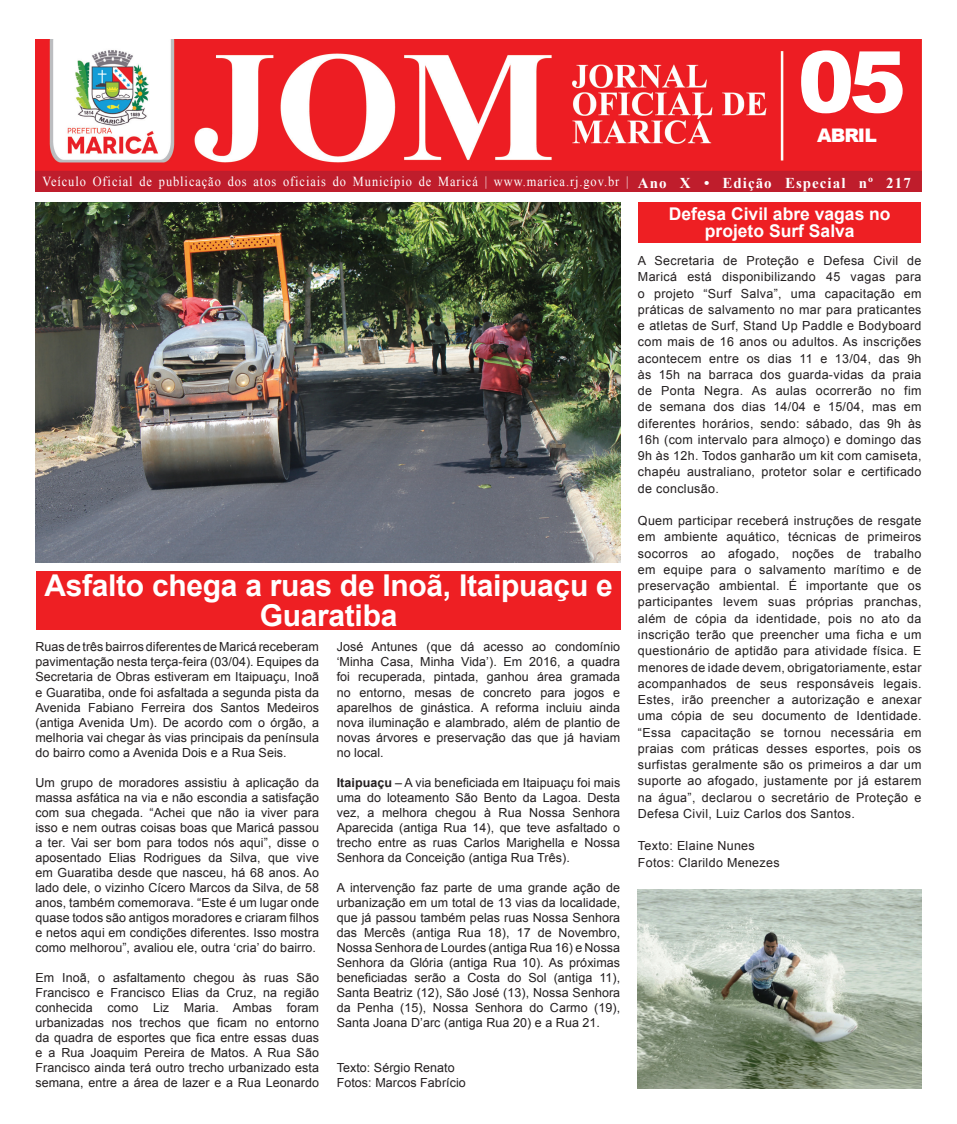
<style>
.page{position:relative;width:957px;height:1124px;background:#fff}
.page>*{position:absolute;margin:0;border:0;box-sizing:border-box;transform-origin:0 0}
.t1{font:900 85px "Arial";color:#fff}
.t2{font:700 30px/30px "Arial";letter-spacing:-.01em;color:#fff;text-align:center}
.t3{font:900 18.75px "Arial";letter-spacing:-.05em;color:#fff}
.t4{font:700 17.5px/17.5px "Arial";color:#fff;text-align:center}
.t5{font:13.75px "Times New Roman";letter-spacing:.075em;color:#fff;scale:.9 1}
.t6{font:12.5px/15px "Arial";letter-spacing:.005em;color:#231f20;text-align:justify}
.t7{font:12.5px/16.2px "Arial";letter-spacing:.025em;color:#231f20}
.s1{font-weight:700;font-size:15px}
.s2{font-weight:700}
</style>
<div class="page">
<img style="left:638px;top:889px;width:283px;height:199px">
<img style="left:35px;top:202px;width:585px;height:360px">
<div style="left:36px;top:570px;width:585px;height:59px;background:#ee1f23"></div>
<div style="left:638px;top:202px;width:283px;height:40px;background:#ee1f23"></div>
<img style="left:35px;top:39px;width:886px;height:152px">
<h1 class="t1" style="left:797px;top:20px;width:110px">05</h1>
<h3 class="t3" style="left:817px;top:121px;width:61px">ABRIL</h3>
<p class="t5" style="left:43px;top:172px;width:966px">Veículo Oficial de publicação dos atos oficiais do Município de Maricá | www.marica.rj.gov.br | <span class="s1">Ano X • Edição Especial nº 217</span></p>
<h2 class="t2" style="left:44px;top:571px;width:570px">Asfalto chega a ruas de Inoã, Itaipuaçu e<br>Guaratiba</h2>
<p class="t6" style="left:35px;top:639px;width:285px">Ruas de três bairros diferentes de Maricá receberam pavimentação nesta terça-feira (03/04). Equipes da Secretaria de Obras estiveram em Itaipuaçu, Inoã e Guaratiba, onde foi asfaltada a segunda pista da Avenida Fabiano Ferreira dos Santos Medeiros (antiga Avenida Um). De acordo com o órgão, a melhoria vai chegar às vias principais da península do bairro como a Avenida Dois e a Rua Seis.</p>
<p class="t6" style="left:35px;top:774px;width:285px">Um grupo de moradores assistiu à aplicação da massa asfática na via e não escondia a satisfação com sua chegada. “Achei que não ia viver para isso e nem outras coisas boas que Maricá passou a ter. Vai ser bom para todos nós aqui”, disse o aposentado Elias Rodrigues da Silva, que vive em Guaratiba desde que nasceu, há 68 anos. Ao lado dele, o vizinho Cícero Marcos da Silva, de 58 anos, também comemorava. “Este é um lugar onde quase todos são antigos moradores e criaram filhos e netos aqui em condições diferentes. Isso mostra como melhorou”, avaliou ele, outra ‘cria’ do bairro.</p>
<p class="t6" style="left:35px;top:969px;width:285px">Em Inoã, o asfaltamento chegou às ruas São Francisco e Francisco Elias da Cruz, na região conhecida como Liz Maria. Ambas foram urbanizadas nos trechos que ficam no entorno da quadra de esportes que fica entre essas duas e a Rua Joaquim Pereira de Matos. A Rua São Francisco ainda terá outro trecho urbanizado esta semana, entre a área de lazer e a Rua Leonardo</p>
<p class="t6" style="left:337px;top:639px;width:285px">José Antunes (que dá acesso ao condomínio ‘Minha Casa, Minha Vida’). Em 2016, a quadra foi recuperada, pintada, ganhou área gramada no entorno, mesas de concreto para jogos e aparelhos de ginástica. A reforma incluiu ainda nova iluminação e alambrado, além de plantio de novas árvores e preservação das que já haviam no local.</p>
<p class="t6" style="left:337px;top:774px;width:285px"><span class="s2">Itaipuaçu</span> – A via beneficiada em Itaipuaçu foi mais uma do loteamento São Bento da Lagoa. Desta vez, a melhora chegou à Rua Nossa Senhora Aparecida (antiga Rua 14), que teve asfaltado o trecho entre as ruas Carlos Marighella e Nossa Senhora da Conceição (antiga Rua Três).</p>
<p class="t6" style="left:337px;top:879px;width:285px">A intervenção faz parte de uma grande ação de urbanização em um total de 13 vias da localidade, que já passou também pelas ruas Nossa Senhora das Mercês (antiga Rua 18), 17 de Novembro, Nossa Senhora de Lourdes (antiga Rua 16) e Nossa Senhora da Glória (antiga Rua 10). As próximas beneficiadas serão a Costa do Sol (antiga 11), Santa Beatriz (12), São José (13), Nossa Senhora da Penha (15), Nossa Senhora do Carmo (19), Santa Joana D’arc (antiga Rua 20) e a Rua 21.</p>
<p class="t6" style="left:337px;top:1059px;width:131px">Texto: Sérgio Renato<br>Fotos: Marcos Fabrício</p>
<h3 class="t4" style="left:669px;top:205px;width:223px">Defesa Civil abre vagas no projeto Surf Salva</h3>
<p class="t6" style="left:638px;top:252px;width:285px;line-height:16.2px">A Secretaria de Proteção e Defesa Civil de Maricá está disponibilizando 45 vagas para o projeto “Surf Salva”, uma capacitação em práticas de salvamento no mar para praticantes e atletas de Surf, Stand Up Paddle e Bodyboard com mais de 16 anos ou adultos. As inscrições acontecem entre os dias 11 e 13/04, das 9h às 15h na barraca dos guarda-vidas da praia de Ponta Negra. As aulas ocorrerão no fim de semana dos dias 14/04 e 15/04, mas em diferentes horários, sendo: sábado, das 9h às 16h (com intervalo para almoço) e domingo das 9h às 12h. Todos ganharão um kit com camiseta, chapéu australiano, protetor solar e certificado de conclusão.</p>
<p class="t6" style="left:638px;top:512px;width:285px;line-height:16.2px">Quem participar receberá instruções de resgate em ambiente aquático, técnicas de primeiros socorros ao afogado, noções de trabalho em equipe para o salvamento marítimo e de preservação ambiental. É importante que os participantes levem suas próprias pranchas, além de cópia da identidade, pois no ato da inscrição terão que preencher uma ficha e um questionário de aptidão para atividade física. E menores de idade devem, obrigatoriamente, estar acompanhados de seus responsáveis legais.<br>Estes, irão preencher a autorização e anexar uma cópia de seu documento de Identidade. “Essa capacitação se tornou necessária em praias com práticas desses esportes, pois os surfistas geralmente são os primeiros a dar um suporte ao afogado, justamente por já estarem na água”, declarou o secretário de Proteção e Defesa Civil, Luiz Carlos dos Santos.</p>
<p class="t7" style="left:638px;top:837px;width:143px">Texto: Elaine Nunes<br>Fotos: Clarildo Menezes</p>
</div>
